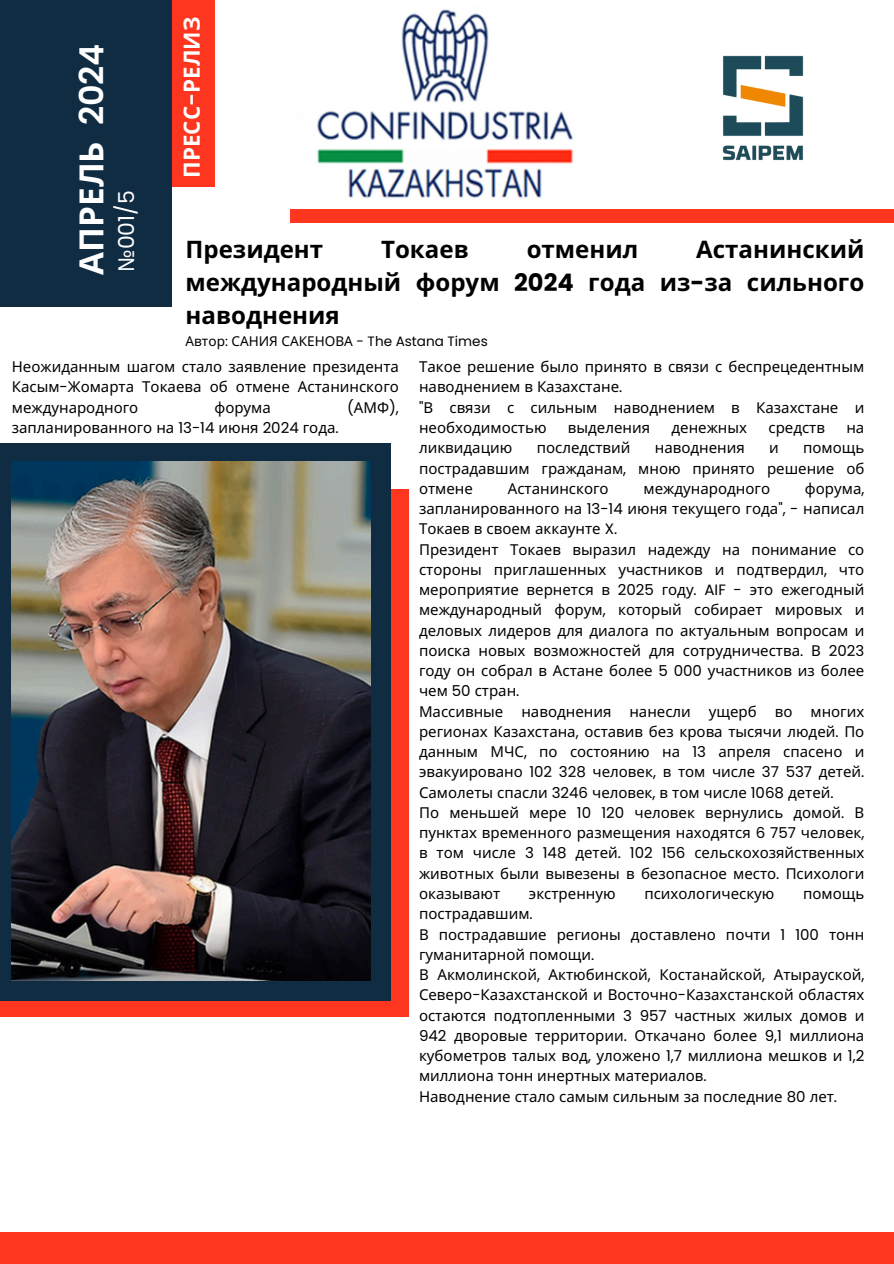
<style>
.page{position:relative;width:894px;height:1264px;background:#fff}
.page>*{position:absolute;margin:0;border:0;box-sizing:border-box;transform-origin:0 0}
.t1{font:700 33.3px "Noto Sans";color:#fff}
.t2{font:700 24.15px/33.2px "Noto Sans";color:#000;text-align:justify}
.t3{font:700 22.35px "Noto Sans";color:#fff}
.t4{font:21.9px "Poppins";color:#fff}
.t5{font:15px/20.2px "Noto Sans";color:#000}
.t6{font:15px "Poppins";color:#000}
.t7{font:13.5px "Noto Sans";color:#000}
.s1{font-family:"Poppins";font-weight:600}
.s2{font-family:"Noto Sans"}
.s3{font-family:"Poppins"}
</style>
<div class="page">
<div style="left:0;top:489px;width:408px;height:527px;background:#ff361f"></div>
<img style="left:317px;top:9px;width:257px;height:189px">
<div style="left:290px;top:209px;width:603px;height:14px;background:#ff361f"></div>
<div style="left:0;top:1232px;width:893px;height:31px;background:#ff361f"></div>
<div style="left:0;top:443px;width:390px;height:557px;background:#102c43"></div>
<div style="left:0;top:0;width:172px;height:307px;background:#102c43"></div>
<div style="left:172px;top:1px;width:42px;height:186px;background:#ff361f"></div>
<img style="left:722px;top:55px;width:82px;height:106px">
<img style="left:12px;top:462px;width:359px;height:518px">
<h1 class="t1" style="left:68px;top:275px;width:233px;rotate:-90deg">АПРЕЛЬ <span class="s1">2024</span></h1>
<p class="t4" style="left:111px;top:272px;width:83px;rotate:-90deg"><span class="s2">№</span>001/5</p>
<p class="t3" style="left:176px;top:178px;width:162px;rotate:-90deg">ПРЕСС<span class="s1">-</span>РЕЛИЗ</p>
<h2 class="t2" style="left:185px;top:232px;width:680px;text-indent:510px">Астанинский международный форум <span class="s3">2024</span> года из<span class="s3">-</span>за сильного наводнения</h2>
<p class="t7" style="left:185px;top:332px;width:304px">Автор<span class="s3">:</span> САНИЯ САКЕНОВА <span class="s3">- The Astana Times</span></p>
<h2 class="t2" style="left:185px;top:232px;width:139px">Президент</h2>
<h2 class="t2" style="left:381px;top:232px;width:89px">Токаев</h2>
<h2 class="t2" style="left:526px;top:232px;width:113px">отменил</h2>
<p class="t5" style="left:12px;top:356px;width:388px;text-align:justify">Неожиданным шагом стало заявление президента Касым<span class="s3">-</span>Жомарта Токаева об отмене Астанинского международного</p>
<p class="t5" style="left:214px;top:397px;width:58px">форума</p>
<p class="t6" style="left:347px;top:397px;width:53px">(<span class="s2">АМФ</span>),</p>
<p class="t5" style="left:12px;top:417px;width:328px">запланированного на <span class="s3">13-14</span> июня <span class="s3">2024</span> года<span class="s3">.</span></p>
<h4 class="t5" style="left:419px;top:356px;width:446px">Такое решение было принято в связи с беспрецедентным наводнением в Казахстане<span class="s3">.</span></h4>
<p class="t5" style="left:419px;top:397px;width:322px"><span class="s3">"</span>В связи с сильным наводнением в</p>
<p class="t5" style="left:756px;top:397px;width:110px">Казахстане и</p>
<p class="t5" style="left:419px;top:417px;width:129px">необходимостью</p>
<p class="t5" style="left:567px;top:417px;width:84px">выделения</p>
<p class="t5" style="left:671px;top:417px;width:77px">денежных</p>
<p class="t5" style="left:768px;top:417px;width:58px">средств</p>
<p class="t5" style="left:846px;top:417px;width:19px">на</p>
<p class="t5" style="left:419px;top:437px;width:95px">ликвидацию</p>
<p class="t5" style="left:536px;top:437px;width:95px">последствий</p>
<p class="t5" style="left:654px;top:437px;width:91px">наводнения</p>
<p class="t5" style="left:769px;top:437px;width:11px">и</p>
<p class="t5" style="left:419px;top:437px;width:447px;text-align:justify;text-indent:384px">помощь пострадавшим гражданам<span class="s3">,</span> мною принято решение об отмене</p>
<p class="t5" style="left:419px;top:478px;width:447px;text-indent:386px">форума<span class="s3">, </span>запланированного на <span class="s3">13-14</span> июня текущего года<span class="s3">", -</span> написал<br>Токаев в своем аккаунте <span class="s3">X.<br></span>Президент Токаев</p>
<p class="t5" style="left:507px;top:478px;width:102px">Астанинского</p>
<p class="t5" style="left:643px;top:478px;width:128px">международного</p>
<p class="t5" style="left:419px;top:538px;width:447px;text-align:justify;text-indent:153px">выразил надежду на понимание со стороны приглашенных участников и подтвердил<span class="s3">,</span> что мероприятие вернется в <span class="s3">2025</span> году<span class="s3">. AIF -</span> это ежегодный международный форум<span class="s3">,</span> который собирает мировых и деловых лидеров для диалога по актуальным вопросам и поиска новых возможностей для сотрудничества<span class="s3">.</span> В <span class="s3">2023 </span>году он собрал в Астане более <span class="s3">5 000</span> участников из более</p>
<p class="t5" style="left:419px;top:680px;width:447px">чем <span class="s3">50</span> стран<span class="s3">.<br></span>Массивные наводнения нанесли ущерб во многих регионах Казахстана<span class="s3">,</span> оставив без крова тысячи людей<span class="s3">.</span> По данным МЧС<span class="s3">,</span> по состоянию на <span class="s3">13</span> апреля спасено и эвакуировано <span class="s3">102 328</span> человек<span class="s3">,</span> в том числе <span class="s3">37 537</span> детей<span class="s3">.<br></span>Самолеты спасли <span class="s3">3246</span> человек<span class="s3">,</span> в том числе <span class="s3">1068</span> детей<span class="s3">.</span></p>
<p class="t5" style="left:419px;top:802px;width:447px;text-align:justify">По меньшей мере <span class="s3">10 120</span> человек вернулись домой<span class="s3">.</span> В пунктах временного размещения находятся <span class="s3">6 757</span> человек<span class="s3">, </span>в том числе <span class="s3">3 148</span> детей<span class="s3">. 102 156</span> сельскохозяйственных животных были вывезены в безопасное место<span class="s3">.</span> Психологи оказывают</p>
<p class="t5" style="left:529px;top:883px;width:88px">экстренную</p>
<p class="t5" style="left:644px;top:883px;width:132px">психологическую</p>
<p class="t5" style="left:803px;top:883px;width:63px">помощь</p>
<p class="t5" style="left:419px;top:903px;width:115px">пострадавшим<span class="s3">.</span></p>
<p class="t5" style="left:419px;top:923px;width:447px">В пострадавшие регионы доставлено почти <span class="s3">1 100</span> тонн гуманитарной помощи<span class="s3">.</span></p>
<p class="t5" style="left:419px;top:964px;width:446px">В Акмолинской<span class="s3">,</span> Актюбинской<span class="s3">,</span> Костанайской<span class="s3">,</span> Атырауской<span class="s3">,<br></span>Северо<span class="s3">-</span>Казахстанской и Восточно<span class="s3">-</span>Казахстанской областях</p>
<p class="t5" style="left:419px;top:1004px;width:447px">остаются подтопленными <span class="s3">3 957</span> частных жилых домов и <span class="s3">942</span> дворовые территории<span class="s3">.</span> Откачано более <span class="s3">9,1</span> миллиона кубометров талых вод<span class="s3">,</span> уложено <span class="s3">1,7</span> миллиона мешков и <span class="s3">1,2 </span>миллиона тонн инертных материалов<span class="s3">.<br></span>Наводнение стало самым сильным за последние <span class="s3">80</span> лет<span class="s3">.</span></p>
</div>
